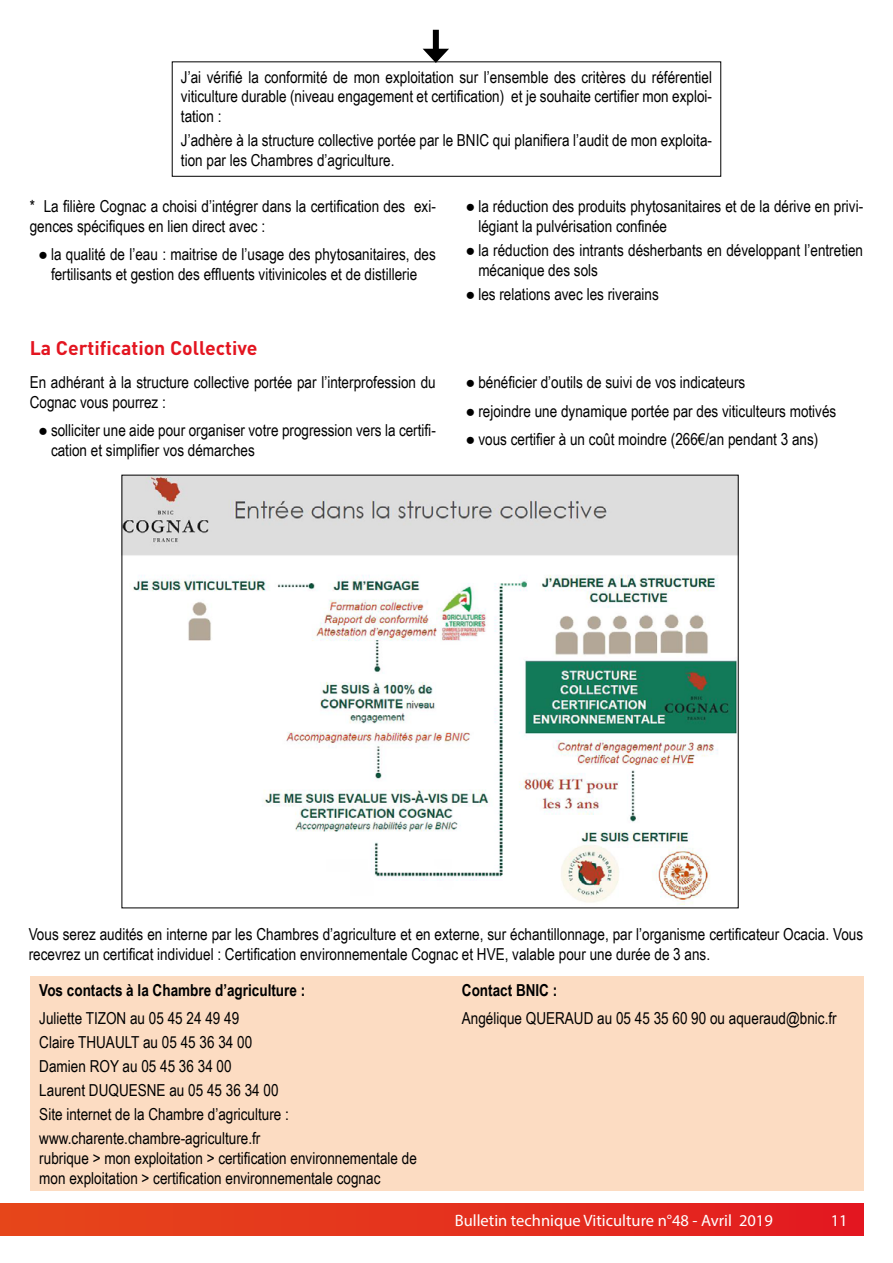
<style>
.page{position:relative;width:893px;height:1263px;background:#fff}
.page>*{position:absolute;margin:0;border:0;box-sizing:border-box;transform-origin:0 0}
.t1{font:700 19.5px "DINOT";color:#e31520}
.t2{font:16.5px/19.8px "Arial Narrow";color:#000}
.t3{font:700 16.5px "Arial Narrow";color:#000}
.t4{font:16.5px "Myriad Pro";color:#fff}
.s1{font-family:"Arial"}
</style>
<div class="page">
<div style="left:0;top:1203px;width:863px;height:32px;background:linear-gradient(to right,#e6481b,#e31a21)"></div>
<div style="left:30px;top:976px;width:833px;height:215px;background:#fcdcc2"></div>
<div style="left:433px;top:30px;width:6px;height:24px;background:#000"></div>
<svg style="left:423px;top:49px;width:26px;height:14px"></svg>
<img style="left:124px;top:477px;width:612px;height:428px">
<p class="t2" style="left:181px;top:66px;width:533px;text-align:justify">J’ai vérifié la conformité de mon exploitation sur l’ensemble des critères du référentiel viticulture durable (niveau engagement et certification) et je souhaite certifier mon exploi&shy;tation :</p>
<p class="t2" style="left:181px;top:130px;width:533px">J’adhère à la structure collective portée par le BNIC qui planifiera l’audit de mon exploita&shy;tion par les Chambres d’agriculture.</p>
<p class="t2" style="left:30px;top:196px;width:408px">* La filière Cognac a choisi d’intégrer dans la certification des exi&shy;gences spécifiques en lien direct avec :</p>
<p class="t2" style="left:38px;top:244px;width:399px;text-align:center"><span class="s1">●</span> la qualité de l’eau : maitrise de l’usage des phytosanitaires, des fertilisants et gestion des effluents vitivinicoles et de distillerie</p>
<p class="t2" style="left:478px;top:196px;width:386px;text-indent:-13px"><span class="s1">●</span> la réduction des produits phytosanitaires et de la dérive en privi&shy;légiant la pulvérisation confinée</p>
<p class="t2" style="left:478px;top:239px;width:386px;text-indent:-13px"><span class="s1">●</span> la réduction des intrants désherbants en développant l’entretien mécanique des sols</p>
<p class="t2" style="left:466px;top:283px;width:195px"><span class="s1">●</span> les relations avec les riverains</p>
<p class="t1" style="left:30px;top:335px;width:229px">La Certification Collective</p>
<p class="t2" style="left:30px;top:372px;width:408px">En adhérant à la structure collective portée par l’interprofession du<br>Cognac vous pourrez :</p>
<p class="t2" style="left:51px;top:420px;width:386px;text-indent:-13px"><span class="s1">●</span> solliciter une aide pour organiser votre progression vers la certifi&shy;cation et simplifier vos démarches</p>
<p class="t2" style="left:466px;top:372px;width:281px"><span class="s1">●</span> bénéficier d’outils de suivi de vos indicateurs</p>
<p class="t2" style="left:466px;top:400px;width:372px"><span class="s1">●</span> rejoindre une dynamique portée par des viticulteurs motivés</p>
<p class="t2" style="left:466px;top:429px;width:354px"><span class="s1">●</span> vous certifier à un coût moindre (266€/an pendant 3 ans)</p>
<p class="t2" style="left:29px;top:924px;width:836px">Vous serez audités en interne par les Chambres d’agriculture et en externe, sur échantillonnage, par l’organisme certificateur Ocacia. Vous recevrez un certificat individuel : Certification environnementale Cognac et HVE, valable pour une durée de 3 ans.</p>
<p class="t3" style="left:39px;top:977px;width:267px">Vos contacts à la Chambre d’agriculture :</p>
<p class="t2" style="left:39px;top:1005px;width:251px;line-height:24px">Juliette TIZON au 05 45 24 49 49<br>Claire THUAULT au 05 45 36 34 00<br>Damien ROY au 05 45 36 34 00<br>Laurent DUQUESNE au 05 45 36 34 00<br>Site internet de la Chambre d’agriculture : www.charente.chambre-agriculture.fr</p>
<p class="t2" style="left:39px;top:1148px;width:379px">rubrique &gt; mon exploitation &gt; certification environnementale de mon exploitation &gt; certification environnementale cognac</p>
<p class="t3" style="left:462px;top:977px;width:97px">Contact BNIC :</p>
<p class="t2" style="left:462px;top:1007px;width:376px">Angélique QUERAUD au 05 45 35 60 90 ou aqueraud@bnic.fr</p>
<p class="t4" style="left:455px;top:1210px;width:320px">Bulletin technique Viticulture n°48 - Avril 2019</p>
<p class="t4" style="left:831px;top:1210px;width:18px">11</p>
</div>
